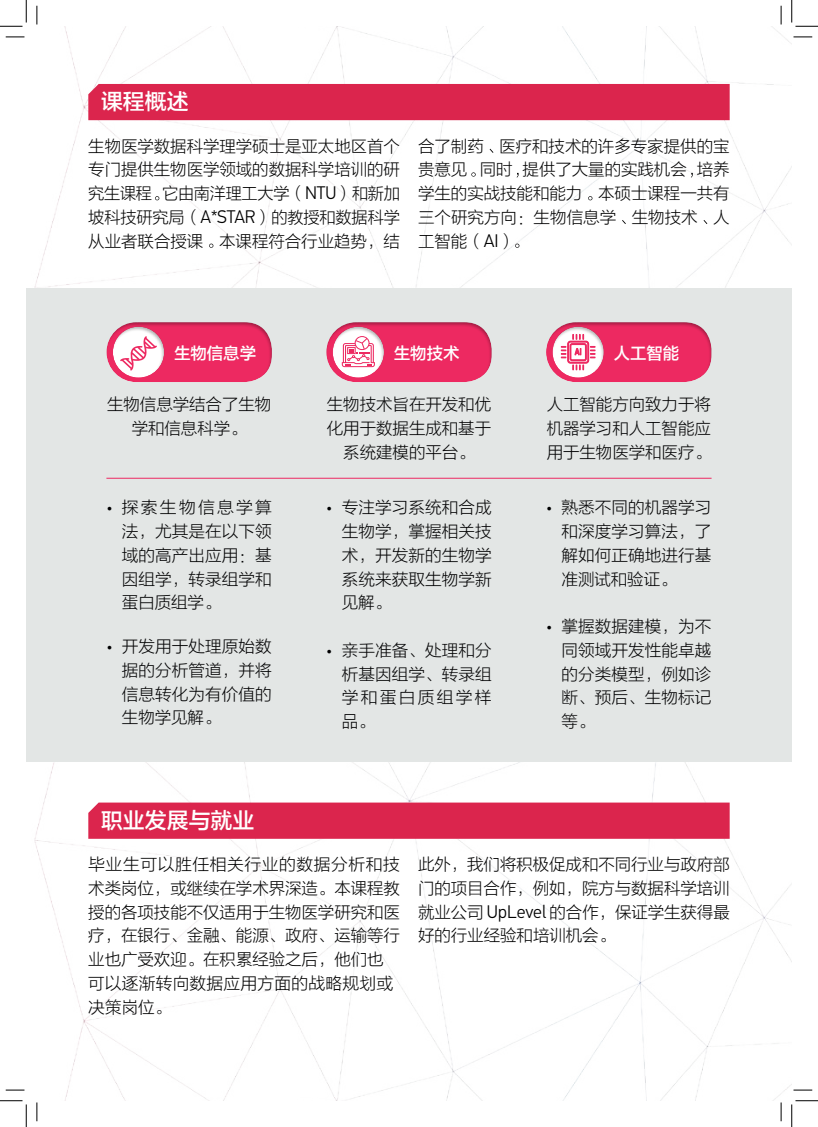
<style>
.page{position:relative;width:818px;height:1127px;background:#fff}
.page>*{position:absolute;margin:0;border:0;box-sizing:border-box;transform-origin:0 0}
.t1{font:21.88px "FZLTZHK GBK1 0";color:#fff}
.t2{font:16.38px/23.8px "FZLTXHK GBK1 0";color:#000001;text-align:justify}
.t3{font:16.38px "FZLTZHK GBK1 0";color:#fff}
.s1{font-family:"PFDIN Text Pro";font-weight:300;font-size:18.25px}
.s2{font-family:"PFDIN Text Pro";font-weight:300}
</style>
<div class="page">
<img style="left:26px;top:761px;width:766px;height:339px">
<img style="left:34px;top:26px;width:758px;height:262px">
<div style="left:26px;top:288px;width:766px;height:473px;background:#e3e6e5"></div>
<svg style="left:155px;top:196px;width:4px;height:4px"></svg>
<svg style="left:209px;top:243px;width:4px;height:5px"></svg>
<div style="left:88px;top:84px;width:642px;height:36px;background:#db254d"></div>
<div style="left:88px;top:802px;width:642px;height:36px;background:#db254d"></div>
<svg style="left:490px;top:149px;width:3px;height:4px"></svg>
<svg style="left:471px;top:172px;width:5px;height:4px"></svg>
<svg style="left:516px;top:173px;width:3px;height:4px"></svg>
<svg style="left:588px;top:196px;width:4px;height:4px"></svg>
<svg style="left:622px;top:220px;width:4px;height:4px"></svg>
<svg style="left:703px;top:220px;width:4px;height:4px"></svg>
<svg style="left:515px;top:243px;width:4px;height:5px"></svg>
<svg style="left:326px;top:322px;width:166px;height:60px;background:#eb5a84"></svg>
<hr style="left:106px;top:477px;width:605px;height:1px;background:#ed2961">
<svg style="left:106px;top:322px;width:166px;height:60px;background:#eb5c85"></svg>
<svg style="left:546px;top:322px;width:165px;height:60px;background:#eb5681"></svg>
<svg style="left:6px;top:36px;width:18px;height:2px"></svg>
<svg style="left:793px;top:36px;width:19px;height:2px"></svg>
<svg style="left:6px;top:1089px;width:18px;height:1px"></svg>
<svg style="left:793px;top:1089px;width:19px;height:1px"></svg>
<svg style="left:36px;top:6px;width:2px;height:18px"></svg>
<svg style="left:36px;top:1102px;width:2px;height:18px"></svg>
<svg style="left:780px;top:6px;width:2px;height:18px"></svg>
<svg style="left:780px;top:1102px;width:2px;height:18px"></svg>
<svg style="left:0;top:0;width:27px;height:27px"></svg>
<svg style="left:0;top:1100px;width:27px;height:26px"></svg>
<svg style="left:791px;top:0;width:27px;height:27px"></svg>
<svg style="left:791px;top:1100px;width:27px;height:26px"></svg>
<h1 class="t1" style="left:101px;top:89px;width:89px">课程概述</h1>
<p class="t2" style="left:88px;top:134px;width:313px">生物医学数据科学理学硕士是亚太地区首个专门提供生物医学领域的数据科学培训的研究生课程 它由南洋理工大学（<span class="s1">NTU</span>）和新加坡科技研究局（<span class="s1">A*STAR</span>）的教授和数据科学从业者联合授课 本课程符合行业趋势，结</p>
<p class="t2" style="left:418px;top:134px;width:313px">合了制药 医疗和技术的许多专家提供的宝贵意见 同时 提供了大量的实践机会 培养学生的实战技能和能力 本硕士课程一共有三个研究方向：生物信息学 生物技术 人工智能（<span class="s1">AI</span>）</p>
<p class="t3" style="left:174px;top:344px;width:84px">生物信息学</p>
<p class="t3" style="left:394px;top:344px;width:67px">生物技术</p>
<p class="t3" style="left:614px;top:344px;width:67px">人工智能</p>
<p class="t2" style="left:107px;top:393px;width:166px;text-align:center">生物信息学结合了生物学和信息科学。</p>
<p class="t2" style="left:547px;top:393px;width:166px">人工智能方向致力于将机器学习和人工智能应用于生物医学和医疗。</p>
<p class="t2" style="left:327px;top:393px;width:166px;text-align:center">生物技术旨在开发和优化用于数据生成和基于系统建模的平台。</p>
<p class="t2" style="left:122px;top:496px;width:151px;text-indent:-16px"><span class="s2">•</span> 探索生物信息学算法，尤其是在以下领域的高产出应用：基因组学，转录组学和蛋白质组学。</p>
<p class="t2" style="left:122px;top:635px;width:151px;text-indent:-16px"><span class="s2">•</span> 开发用于处理原始数据的分析管道，并将信息转化为有价值的生物学见解。</p>
<h1 class="t1" style="left:101px;top:808px;width:155px">职业发展与就业</h1>
<p class="t2" style="left:342px;top:496px;width:151px;text-indent:-16px"><span class="s2">•</span> 专注学习系统和合成生物学，掌握相关技术，开发新的生物学系统来获取生物学新见解。</p>
<p class="t2" style="left:342px;top:638px;width:151px;text-indent:-16px"><span class="s2">•</span> 亲手准备、处理和分析基因组学、转录组学和蛋白质组学样品。</p>
<p class="t2" style="left:561px;top:496px;width:151px;text-indent:-16px"><span class="s2">•</span> 熟悉不同的机器学习和深度学习算法，了解如何正确地进行基准测试和验证。</p>
<p class="t2" style="left:561px;top:615px;width:151px;text-indent:-16px"><span class="s2">•</span> 掌握数据建模，为不同领域开发性能卓越的分类模型，例如诊断、预后、生物标记等。</p>
<p class="t2" style="left:88px;top:853px;width:313px;text-align:left">毕业生可以胜任相关行业的数据分析和技术类岗位，或继续在学术界深造。本课程教授的各项技能不仅适用于生物医学研究和医疗，在银行、金融、能源、政府、运输等行业也广受欢迎。在积累经验之后，他们也可以逐渐转向数据应用方面的战略规划或决策岗位。</p>
<p class="t2" style="left:418px;top:853px;width:313px">此外，我们将积极促成和不同行业与政府部门的项目合作，例如，院方与数据科学培训就业公司 <span class="s1">UpLevel</span> 的合作，保证学生获得最好的行业经验和培训机会。</p>
</div>
